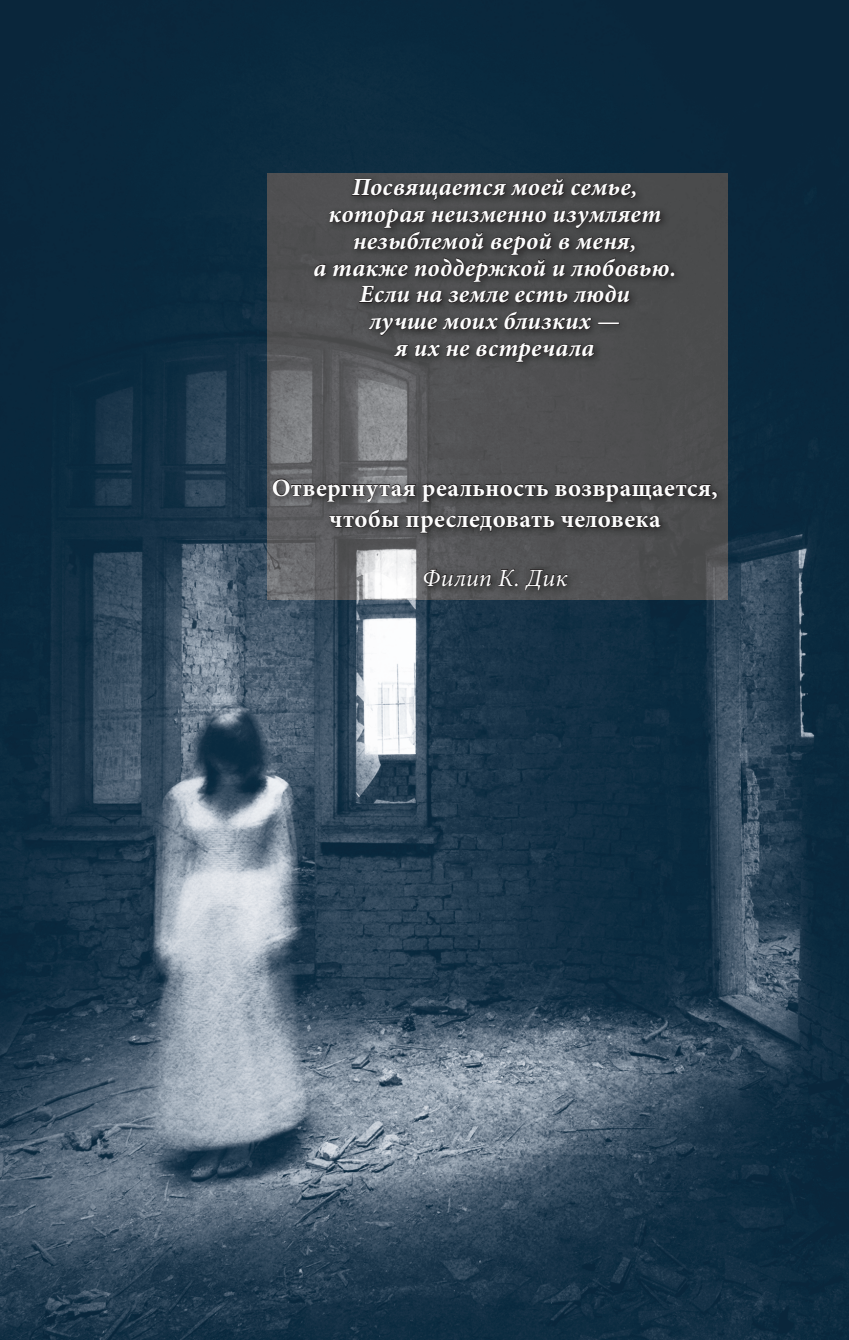
<style>
.page{position:relative;width:849px;height:1340px;background:#fff}
.page>*{position:absolute;margin:0;border:0;box-sizing:border-box;transform-origin:0 0}
.t1{font:italic 700 24.75px/26.8px "Minion Pro";letter-spacing:.01em;color:#fcfcfc;text-align:center}
.t2{font:700 24.75px/31.5px "Minion Pro";letter-spacing:.01em;color:#fcfcfc;text-align:center}
.t3{font:italic 24.75px "Minion Pro";letter-spacing:.005em;color:#fcfcfc}
</style>
<div class="page">
<img style="left:0;top:0;width:848px;height:1339px">
<img style="left:267px;top:173px;width:459px;height:426px">
<svg style="left:313px;top:175px;width:361px;height:161px;background:#404041"></svg>
<div style="left:597px;top:322px;width:22px;height:3px;border:1px solid #231f20"></div>
<svg style="left:393px;top:342px;width:202px;height:21px;background:#3c3c3d"></svg>
<svg style="left:272px;top:478px;width:276px;height:24px;background:#49494a"></svg>
<svg style="left:554px;top:483px;width:163px;height:19px;background:#363536"></svg>
<svg style="left:328px;top:509px;width:71px;height:19px"></svg>
<svg style="left:405px;top:514px;width:256px;height:19px;background:#393839"></svg>
<svg style="left:423px;top:568px;width:95px;height:19px;background:#403f40"></svg>
<svg style="left:524px;top:561px;width:44px;height:30px"></svg>
<p class="t1" style="left:313px;top:173px;width:364px">Посвящается моей семье, которая неизменно изумляет незыблемой верой в меня,<br>а также поддержкой и любовью.<br>Если на земле есть люди<br>лучше моих близких —<br>я их не встречала</p>
<p class="t2" style="left:272px;top:471px;width:447px">Отвергнутая реальность возвращается, чтобы преследовать человека</p>
<p class="t3" style="left:422px;top:561px;width:147px">Филип К. Дик</p>
</div>
